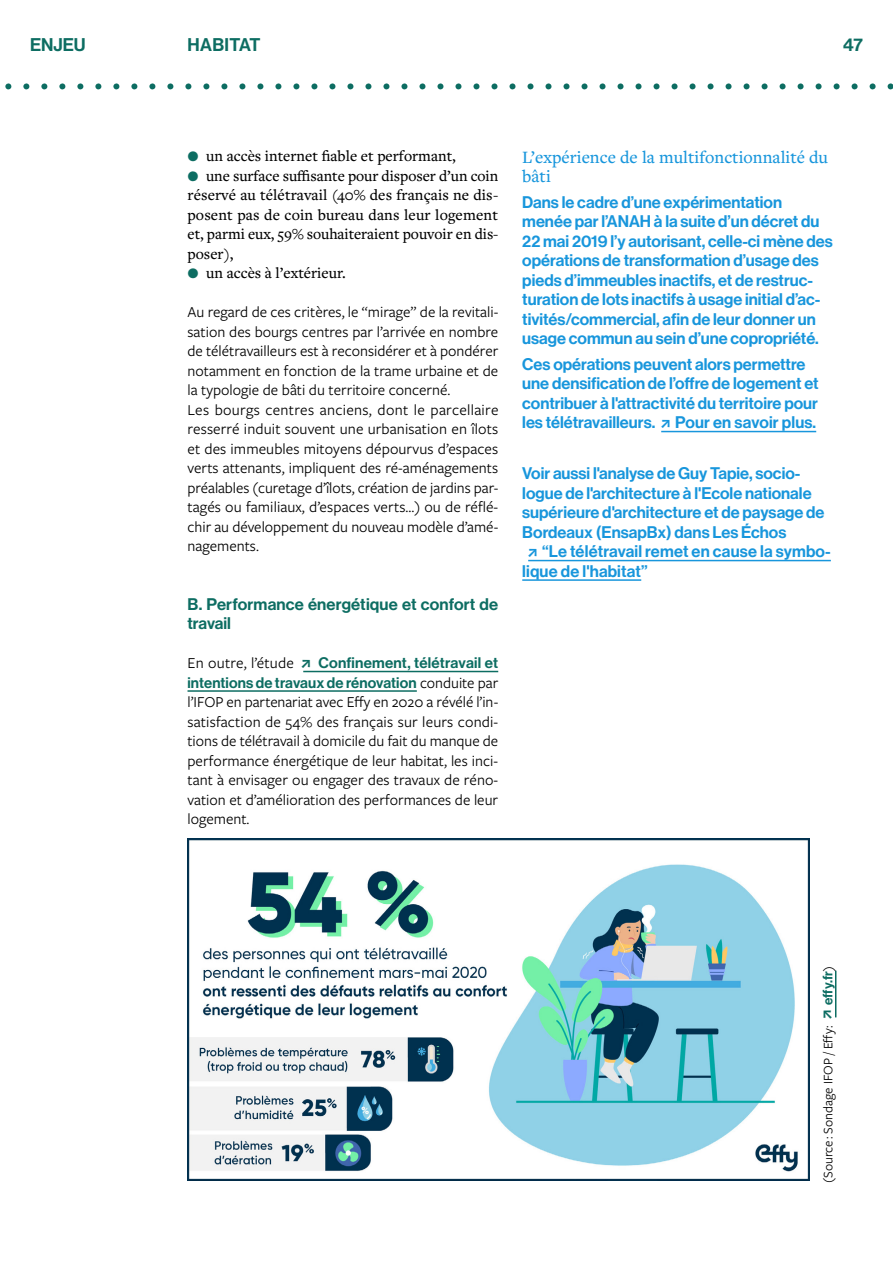
<style>
.page{position:relative;width:893px;height:1263px;background:#fff}
.page>*{position:absolute;margin:0;border:0;box-sizing:border-box;transform-origin:0 0}
.t1{font:500 18px/19.5px "Freight Text Pro";color:#1896dc}
.t2{font:18px "N Haas Grotesk DS Pro 65 Md";color:#0d6d62}
.t3{font:16.5px/19.5px "N Haas Grotesk DS Pro 65 Md";color:#1896dc}
.t4{font:16.5px/19.5px "N Haas Grotesk DS Pro 65 Md";letter-spacing:.01em;color:#0d6d62}
.t5{font:15.75px/19.5px "Freight Sans Pro";color:#000}
.t6{font:500 15.75px/19.5px "Freight Text Pro";color:#000}
.t7{font:15px/19.5px "N Haas Grotesk DS Pro 65 Md";letter-spacing:.01em;color:#0d6d62;text-align:right}
.t8{font:13.5px "Freight Sans Pro";color:#000}
.t9{font:13.5px "N Haas Grotesk DS Pro 65 Md";color:#0d6d62}
.s1{font-family:"Freight Sans Pro";font-weight:400;font-size:15px;color:#0d6d62}
.s2{font-family:"Freight Sans Pro";font-size:15.75px;color:#000}
.s3{font-family:"Freight Sans Pro";color:#000}
</style>
<div class="page">
<svg style="left:8px;top:83px;width:885px;height:6px"></svg>
<hr style="left:303px;top:671px;width:195px;height:1px;background:#0d6d62">
<hr style="left:188px;top:690px;width:229px;height:2px;background:#0d6d62">
<hr style="left:661px;top:431px;width:155px;height:1px;background:#1896dc">
<hr style="left:528px;top:560px;width:303px;height:1px;background:#1896dc">
<hr style="left:522px;top:579px;width:119px;height:2px;background:#1896dc">
<img style="left:187px;top:838px;width:623px;height:342px">
<hr style="left:835px;top:971px;width:1px;height:46px;background:#0d6d62">
<svg style="left:661px;top:430px;width:12px;height:1px"></svg>
<svg style="left:528px;top:559px;width:12px;height:1px"></svg>
<p class="t2" style="left:30px;top:35px;width:57px">ENJEU</p>
<p class="t2" style="left:843px;top:35px;width:21px">47</p>
<p class="t2" style="left:188px;top:35px;width:74px">HABITAT</p>
<p class="t6" style="left:188px;top:146px;width:312px"><span class="s1">b</span> un accès internet fiable et performant,<br><span class="s1">b</span> une surface suffisante pour disposer d’un coin réservé au télétravail (40% des français ne dis&shy;posent pas de coin bureau dans leur logement et, parmi eux, 59% souhaiteraient pouvoir en dis&shy;poser),<br><span class="s1">b</span> un accès à l’extérieur.</p>
<p class="t5" style="left:188px;top:302px;width:312px">Au regard de ces critères, le “mirage” de la revitali&shy;sation des bourgs centres par l’arrivée en nombre de télétravailleurs est à reconsidérer et à pondérer notamment en fonction de la trame urbaine et de la typologie de bâti du territoire concerné.<br>Les bourgs centres anciens, dont le parcellaire resserré induit souvent une urbanisation en îlots et des immeubles mitoyens dépourvus d’espaces verts attenants, impliquent des ré-aménagements préalables (curetage d’îlots, création de jardins par&shy;tagés ou familiaux, d’espaces verts…) ou de réflé&shy;chir au développement du nouveau modèle d’amé&shy;nagements.</p>
<p class="t4" style="left:188px;top:594px;width:312px">B. Performance énergétique et confort de travail</p>
<p class="t5" style="left:188px;top:653px;width:108px">En outre, l’étude</p>
<p class="t7" style="left:188px;top:653px;width:312px">Confinement, télétravail et<br>intentions de travaux de rénovation <span class="s2">conduite par</span></p>
<p class="t5" style="left:188px;top:692px;width:312px;text-align:justify">l’IFOP en partenariat avec Effy en 2020 a révélé l’in&shy;satisfaction de 54% des français sur leurs condi&shy;tions de télétravail à domicile du fait du manque de performance énergétique de leur habitat, les inci&shy;tant à envisager ou engager des travaux de réno&shy;vation et d’amélioration des performances de leur logement.</p>
<p class="t1" style="left:522px;top:146px;width:307px">L’expérience de la multifonctionnalité du bâti</p>
<p class="t3" style="left:522px;top:192px;width:312px">Dans le cadre d’une expérimentation menée par l’ANAH à la suite d’un décret du 22 mai 2019 l’y autorisant, celle-ci mène des opérations de transformation d’usage des pieds d’immeubles inactifs, et de restruc&shy;turation de lots inactifs à usage initial d’ac&shy;tivités/commercial, afin de leur donner un usage commun au sein d’une copropriété.</p>
<p class="t3" style="left:522px;top:354px;width:298px">Ces opérations peuvent alors permettre une densification de l’offre de logement et contribuer à l'attractivité du territoire pour les télétravailleurs.</p>
<p class="t3" style="left:675px;top:413px;width:143px">Pour en savoir plus.</p>
<p class="t3" style="left:522px;top:464px;width:304px">Voir aussi l'analyse de Guy Tapie, socio&shy;logue de l'architecture à l'Ecole nationale supérieure d'architecture et de paysage de Bordeaux (EnsapBx) dans Les Échos</p>
<p class="t3" style="left:522px;top:542px;width:310px;text-indent:20px">“Le télétravail remet en cause la symbo&shy;lique de l'habitat”</p>
<p class="t9" style="left:820px;top:1005px;width:41px;rotate:-90deg">effy.fr<span class="s3">)</span></p>
<p class="t8" style="left:819px;top:1182px;width:159px;rotate:-90deg">(Source : Sondage IFOP / Effy :</p>
</div>
